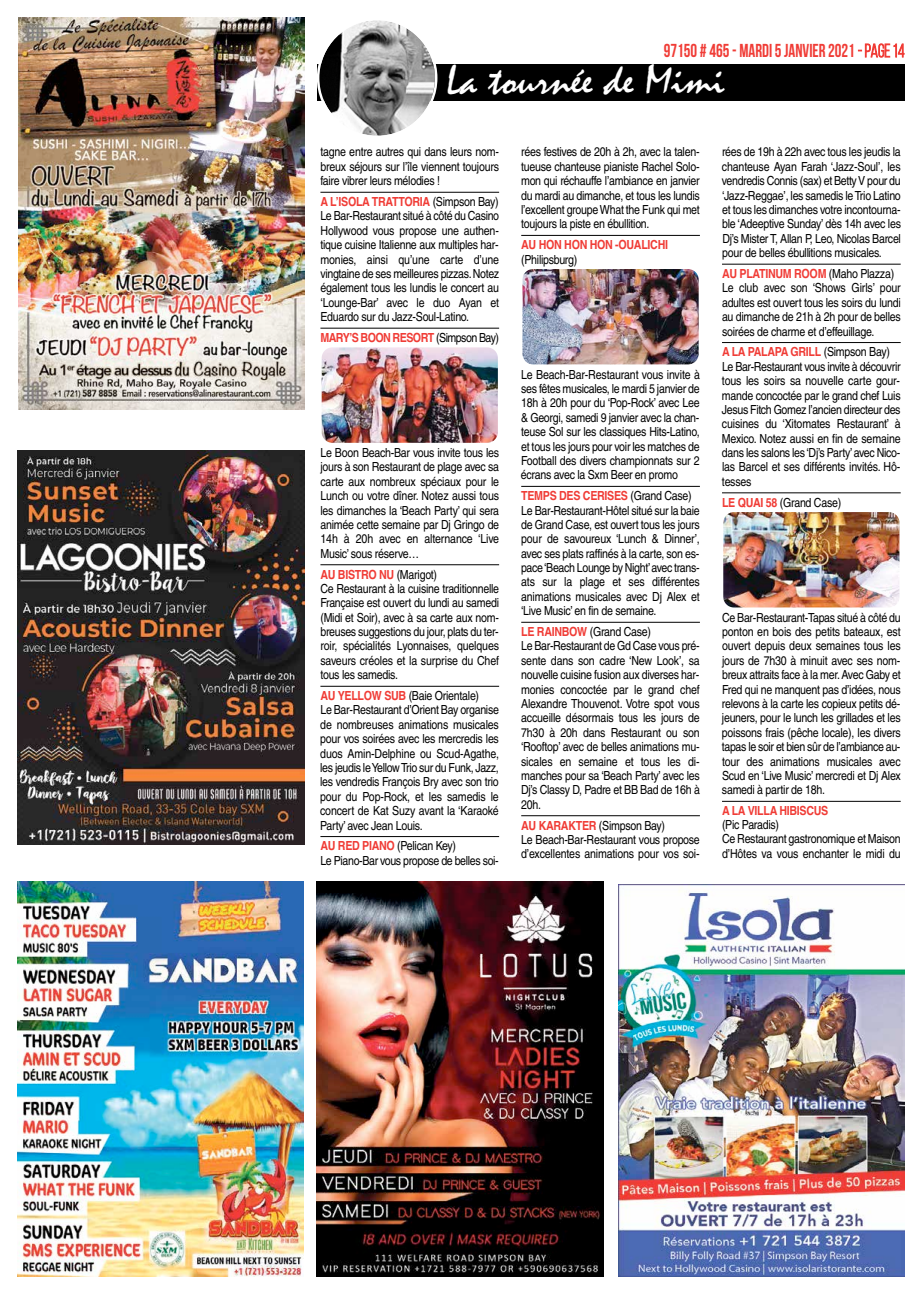
<style>
.page{position:relative;width:922px;height:1294px;background:#fff}
.page>*{position:absolute;margin:0;border:0;box-sizing:border-box;transform-origin:0 0}
.t1{font:42.25px "Mistral";color:#fff;scale:1.07 1}
.t2{font:700 18.75px "Bebas Neue";color:#f03c36;scale:.9 1}
.t3{font:12.5px/14.4px "Helvetica";letter-spacing:-.025em;color:#000;scale:.85 1}
.t4{font:700 12.5px "Helvetica";letter-spacing:-.025em;color:#f03c36;scale:.85 1}
.t5{font:700 12.5px "Helvetica";letter-spacing:-.045em;color:#f03c36;scale:.85 1}
.s1{font-weight:400}
.s2{font-weight:700;color:#f03c36}
.s3{font-weight:400;color:#000}
</style>
<div class="page">
<hr style="left:320px;top:192px;width:179px;height:1px;background:#000">
<hr style="left:320px;top:328px;width:179px;height:1px;background:#000">
<hr style="left:320px;top:564px;width:179px;height:1px;background:#000">
<hr style="left:320px;top:686px;width:179px;height:1px;background:#000">
<hr style="left:320px;top:836px;width:179px;height:1px;background:#000">
<hr style="left:521px;top:235px;width:178px;height:1px;background:#000">
<hr style="left:521px;top:486px;width:178px;height:1px;background:#000">
<hr style="left:521px;top:622px;width:178px;height:1px;background:#000">
<hr style="left:521px;top:815px;width:178px;height:1px;background:#000">
<hr style="left:721px;top:264px;width:179px;height:1px;background:#000">
<hr style="left:721px;top:342px;width:179px;height:1px;background:#000">
<hr style="left:721px;top:492px;width:179px;height:1px;background:#000">
<hr style="left:721px;top:801px;width:179px;height:1px;background:#000">
<img style="left:321px;top:347px;width:176px;height:96px">
<img style="left:522px;top:269px;width:176px;height:95px">
<img style="left:723px;top:512px;width:176px;height:95px">
<img style="left:18px;top:881px;width:285px;height:395px">
<div style="left:317px;top:64px;width:587px;height:36px;background:#000"></div>
<svg style="left:317px;top:20px;width:120px;height:116px"></svg>
<svg style="left:858px;top:43px;width:46px;height:15px"></svg>
<img style="left:316px;top:881px;width:287px;height:395px">
<img style="left:18px;top:450px;width:287px;height:394px">
<img style="left:19px;top:18px;width:285px;height:391px">
<img style="left:618px;top:884px;width:286px;height:392px">
<h2 class="t2" style="left:663px;top:41px;width:269px">97150 # 465- MARDI 5 JANVIER 2021 <span class="s1">-page14</span></h2>
<h1 class="t1" style="left:446px;top:57px;width:262px">La tournée de Mimi</h1>
<p class="t3" style="left:320px;top:145px;width:212px;text-align:justify">tagne entre autres qui dans leurs nom&shy;breux séjours sur l’île viennent toujours faire vibrer leurs mélodies !</p>
<p class="t3" style="left:320px;top:194px;width:212px;text-align:justify"><span class="s2">A L’ISOLA TRATTORIA</span> (Simpson Bay)<br>Le Bar-Restaurant situé à côté du Casino Hollywood vous propose une authen&shy;tique cuisine Italienne aux multiples har&shy;monies, ainsi qu’une carte d’une vingtaine de ses meilleures pizzas.Notez également tous les lundis le concert au ‘Lounge-Bar’ avec le duo Ayan et Eduardo sur du Jazz-Soul-Latino.</p>
<p class="t5" style="left:320px;top:327px;width:212px">MARY’S BOON RESORT <span class="s3">(Simpson Bay)</span></p>
<p class="t3" style="left:320px;top:445px;width:212px;text-align:justify">Le Boon Beach-Bar vous invite tous les jours à son Restaurant de plage avec sa carte aux nombreux spéciaux pour le Lunch ou votre dîner. Notez aussi tous les dimanches la ‘Beach Party’ qui sera animée cette semaine par Dj Gringo de 14h à 20h avec en alternance ‘Live Music’ sous réserve…</p>
<p class="t3" style="left:320px;top:567px;width:212px"><span class="s2">AU BISTRO NU</span> (Marigot)<br>Ce Restaurant à la cuisine traditionnelle Française est ouvert du lundi au samedi (Midi et Soir), avec à sa carte aux nom&shy;breuses suggestions du jour, plats du ter&shy;roir, spécialités Lyonnaises, quelques saveurs créoles et la surprise du Chef tous les samedis.</p>
<p class="t3" style="left:320px;top:688px;width:212px"><span class="s2">AU YELLOW SUB</span> (Baie Orientale)<br>Le Bar-Restaurant d’Orient Bay organise de nombreuses animations musicales pour vos soirées avec les mercredis les duos Amin-Delphine ou Scud-Agathe, les jeudis leYellow Trio sur du Funk, Jazz, les vendredis François Bry avec son trio pour du Pop-Rock, et les samedis le concert de Kat Suzy avant la ‘Karaoké Party’ avec Jean Louis.</p>
<p class="t3" style="left:320px;top:838px;width:211px"><span class="s2">AU RED PIANO</span> (Pelican Key)<br>Le Piano-Bar vous propose de belles soi-</p>
<p class="t3" style="left:521px;top:145px;width:212px;text-align:justify">rées festives de 20h à 2h, avec la talen&shy;tueuse chanteuse pianiste Rachel Solo&shy;mon qui réchauffe l’ambiance en janvier du mardi au dimanche, et tous les lundis l’excellent groupe What the Funk qui met toujours la piste en ébullition.</p>
<p class="t4" style="left:521px;top:235px;width:174px">AU HON HON HON -OUALICHI</p>
<p class="t3" style="left:521px;top:252px;width:68px">(Philipsburg)</p>
<p class="t3" style="left:521px;top:367px;width:212px;text-align:justify">Le Beach-Bar-Restaurant vous invite à ses fêtes musicales, le mardi 5 janvier de 18h à 20h pour du ‘Pop-Rock’ avec Lee &amp; Georgi, samedi 9 janvier avec la chan&shy;teuse Sol sur les classiques Hits-Latino, et tous les jours pour voir les matches de Football des divers championnats sur 2 écrans avec la Sxm Beer en promo</p>
<p class="t3" style="left:521px;top:488px;width:212px"><span class="s2">TEMPS DES CERISES</span> (Grand Case)<br>Le Bar-Restaurant-Hôtel situé sur la baie de Grand Case, est ouvert tous les jours pour de savoureux ‘Lunch &amp; Dinner’, avec ses plats raffinés à la carte, son es&shy;pace‘Beach Lounge by Night’avec trans&shy;ats sur la plage et ses différentes animations musicales avec Dj Alex et ‘Live Music’ en fin de semaine.</p>
<p class="t3" style="left:521px;top:624px;width:212px"><span class="s2">LE RAINBOW</span> (Grand Case)<br>Le Bar-Restaurant de Gd Case vous pré&shy;sente dans son cadre ‘New Look’, sa nouvelle cuisine fusion aux diverses har&shy;monies concoctée par le grand chef Alexandre Thouvenot. Votre spot vous accueille désormais tous les jours de 7h30 à 20h dans Restaurant ou son ‘Rooftop’ avec de belles animations mu&shy;sicales en semaine et tous les di&shy;manches pour sa ‘Beach Party’ avec les Dj’s Classy D, Padre et BB Bad de 16h à 20h.</p>
<p class="t3" style="left:521px;top:818px;width:212px"><span class="s2">AU KARAKTER</span> (Simpson Bay)<br>Le Beach-Bar-Restaurant vous propose d’excellentes animations pour vos soi-</p>
<p class="t3" style="left:721px;top:145px;width:212px;text-align:justify">rées de 19h à 22h avec tous les jeudis la chanteuse Ayan Farah ‘Jazz-Soul’, les vendredis Connis (sax) et Betty V pour du ‘Jazz-Reggae’, les samedis le Trio Latino et tous les dimanches votre incontourna&shy;ble ‘Adeeptive Sunday’ dès 14h avec les Dj’s Mister T, Allan P, Leo, Nicolas Barcel pour de belles ébullitions musicales.</p>
<p class="t3" style="left:721px;top:266px;width:212px"><span class="s2">AU PLATINUM ROOM</span> (Maho Plazza)<br>Le club avec son ‘Shows Girls’ pour adultes est ouvert tous les soirs du lundi au dimanche de 21h à 2h pour de belles soirées de charme et d’effeuillage.</p>
<p class="t3" style="left:721px;top:345px;width:212px"><span class="s2">A LA PALAPA GRILL</span> (Simpson Bay)<br>Le Bar-Restaurant vous invite à découvrir tous les soirs sa nouvelle carte gour&shy;mande concoctée par le grand chef Luis Jesus Fitch Gomez l’ancien directeur des cuisines du ‘Xitomates Restaurant’ à Mexico. Notez aussi en fin de semaine dans les salons les‘Dj’s Party’avec Nico&shy;las Barcel et ses différents invités. Hô&shy;tesses</p>
<p class="t3" style="left:721px;top:495px;width:142px"><span class="s2">LE QUAI 58</span> (Grand Case)</p>
<p class="t3" style="left:721px;top:610px;width:212px;text-align:justify">Ce Bar-Restaurant-Tapas situé à côté du ponton en bois des petits bateaux, est ouvert depuis deux semaines tous les jours de 7h30 à minuit avec ses nom&shy;breux attraits face à la mer.Avec Gaby et Fred qui ne manquent pas d’idées, nous relevons à la carte les copieux petits dé&shy;jeuners, pour le lunch les grillades et les poissons frais (pêche locale), les divers tapas le soir et bien sûr de l’ambiance au&shy;tour des animations musicales avec Scud en ‘Live Music’ mercredi et Dj Alex samedi à partir de 18h.</p>
<p class="t4" style="left:721px;top:800px;width:126px">A LA VILLA HIBISCUS</p>
<p class="t3" style="left:721px;top:817px;width:212px">(Pic Paradis)<br>Ce Restaurant gastronomique et Maison d’Hôtes va vous enchanter le midi du</p>
</div>
